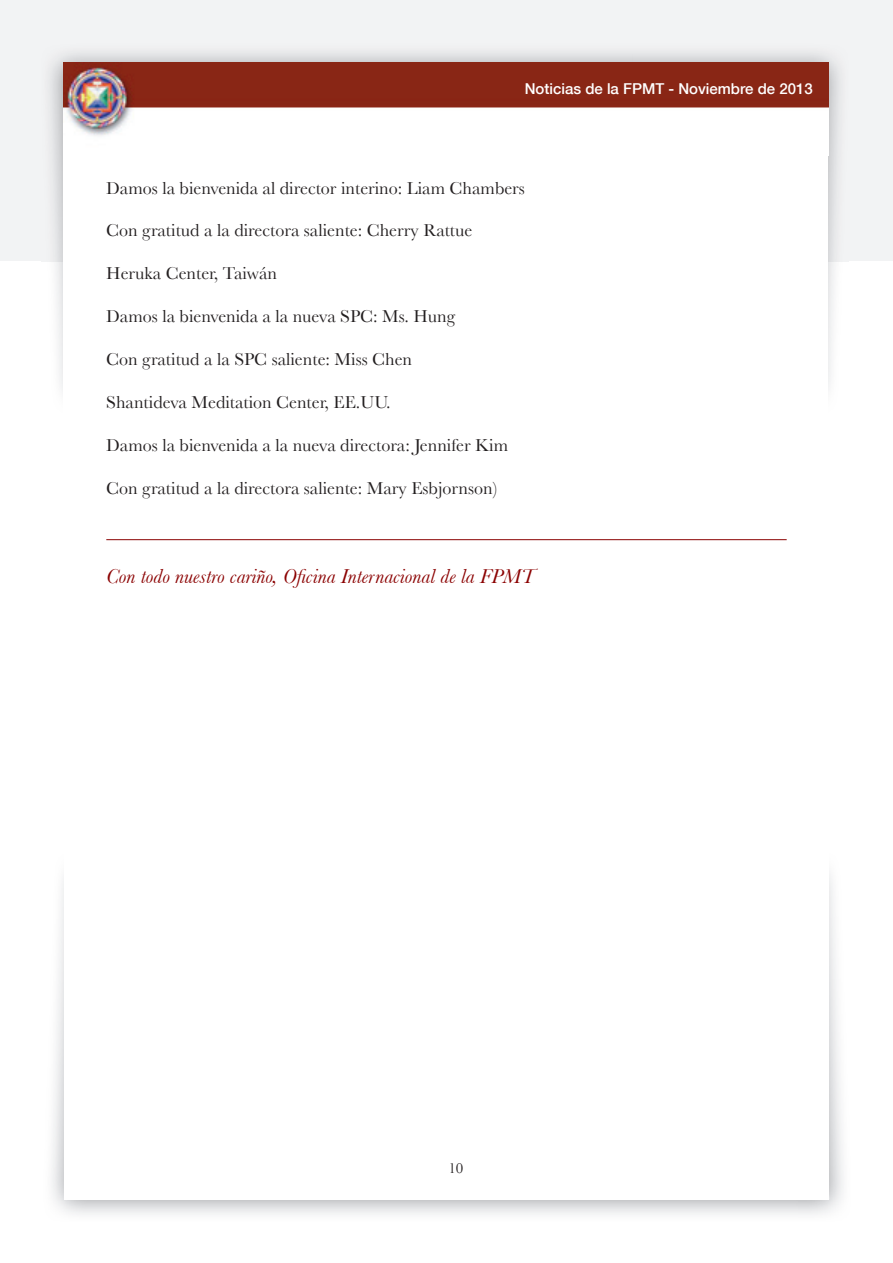
<style>
.page{position:relative;width:893px;height:1263px;background:#fff}
.page>*{position:absolute;margin:0;border:0;box-sizing:border-box;transform-origin:0 0}
.Text_end{font:italic 21px "Baskerville";color:#8b0202}
.t1{font:18px "Baskerville";color:#231f20}
.t2{font:500 15px "Helvetica Neue";color:#fff}
.t3{font:15px "Baskerville";color:#231f20}
</style>
<div class="page">
<div style="left:0;top:0;width:893px;height:261px;background:#f2f3f4"></div>
<img style="left:41px;top:53px;width:807px;height:338px">
<div style="left:63px;top:64px;width:765px;height:418px;background:#fff"></div>
<img style="left:63px;top:62px;width:765px;height:74px">
<hr style="left:106px;top:539px;width:681px;height:1px;background:#8b0202">
<p class="t2" style="left:525px;top:80px;width:289px">Noticias de la FPMT - Noviembre de 2013</p>
<p class="t1" style="left:106px;top:177px;width:420px">Damos la bienvenida al director interino: Liam Chambers</p>
<p class="t1" style="left:106px;top:220px;width:368px">Con gratitud a la directora saliente: Cherry Rattue</p>
<p class="t1" style="left:106px;top:263px;width:172px">Heruka Center, Taiwán</p>
<p class="t1" style="left:106px;top:306px;width:350px">Damos la bienvenida a la nueva SPC: Ms. Hung</p>
<p class="t1" style="left:106px;top:349px;width:307px">Con gratitud a la SPC saliente: Miss Chen</p>
<p class="t1" style="left:106px;top:391px;width:286px">Shantideva Meditation Center, EE.UU.</p>
<p class="t1" style="left:106px;top:434px;width:403px">Damos la bienvenida a la nueva directora: Jennifer Kim</p>
<p class="t1" style="left:106px;top:477px;width:392px">Con gratitud a la directora saliente: Mary Esbjornson)</p>
<p class="Text_end" style="left:106px;top:563px;width:430px">Con todo nuestro cariño, Oficina Internacional de la FPMT</p>
<p class="t3" style="left:448px;top:1160px;width:16px">10</p>
</div>
